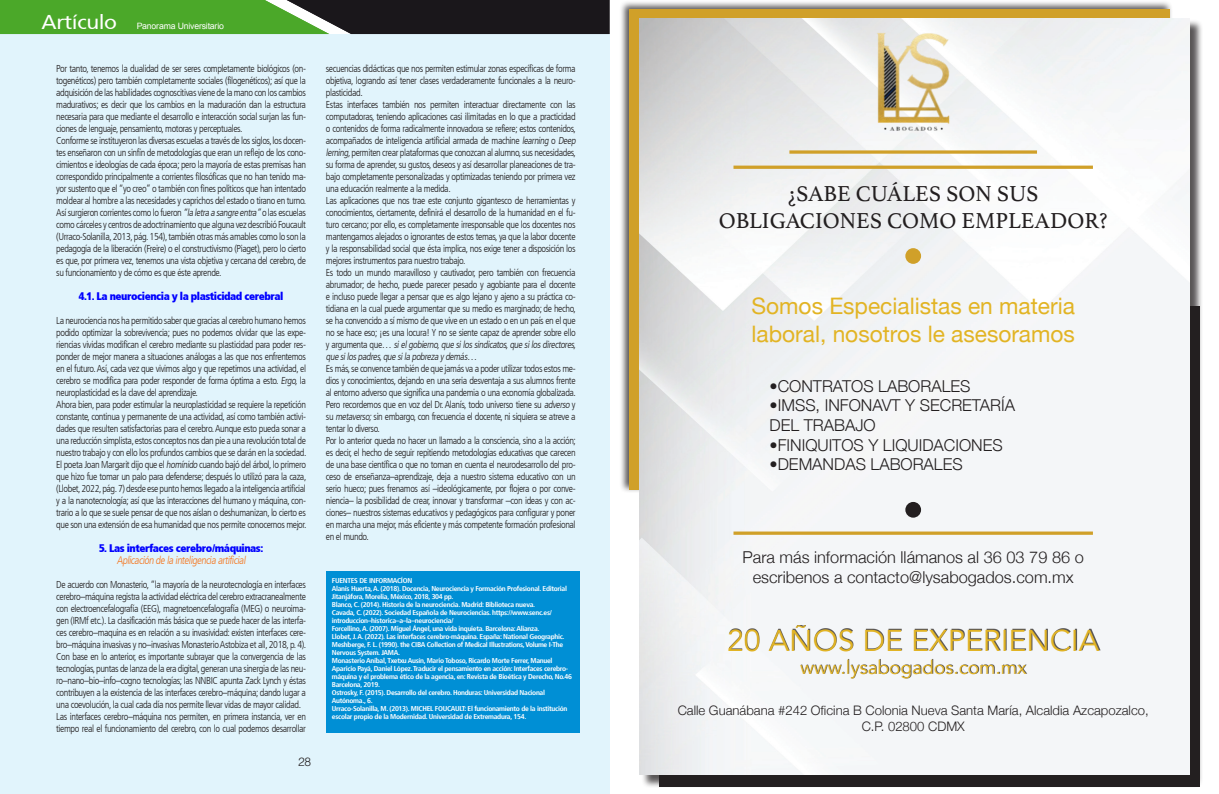
<style>
.page{position:relative;width:1219px;height:794px;background:#fff}
.page>*{position:absolute;margin:0;border:0;box-sizing:border-box;transform-origin:0 0}
.t1{font:30px "Avenir";color:#e2b424}
.t2{font:22.7px/27.2px "Helvetica Neue";color:#e2b424}
.t3{font:22.7px/27.2px "Athelas";color:#231f20;text-align:center}
.t4{font:20px "Frutiger SAIN Rmv 1 Roman";letter-spacing:-.02em;color:#fff;scale:1.06 1}
.t5{font:19.1px "Avenir";color:#e2b424}
.t6{font:300 16.4px/19.6px "Helvetica Neue";color:#231f20}
.t7{font:300 13.1px/15.7px "Helvetica Neue";color:#231f20;text-align:center}
.t8{font:300 12px "Helvetica LT Std";color:#231f20}
.t9{font:900 condensed 11px "Frutiger";letter-spacing:-.04em;color:#00f}
.t10{font:300 condensed 11px "Frutiger LT";color:#f47721}
.t11{font:300 condensed 10px/12px "Frutiger LT";letter-spacing:-.04em;color:#231f20}
.t12{font:8.7px "Arial";letter-spacing:-.02em;color:#fff}
.t13{font:700 condensed 7px/8px "Frutiger";letter-spacing:-.04em;color:#fff;scale:1.08 1}
</style>
<div class="page">
<div style="left:0;top:34px;width:609px;height:760px;background:#e1f4fc"></div>
<svg style="left:0;top:0;width:609px;height:34px;background:#396529"></svg>
<div style="left:326px;top:571px;width:253px;height:162px;background:#008fd5"></div>
<div style="left:620px;top:0;width:553px;height:493px;background:#231f20;opacity:.75"></div>
<div style="left:629px;top:9px;width:541px;height:481px;background:#d0a029"></div>
<div style="left:641px;top:20px;width:562px;height:768px;background:#231f20;opacity:.75"></div>
<img style="left:640px;top:18px;width:549px;height:756px">
<div style="left:729px;top:625px;width:371px;height:53px;background:#231f20;opacity:.75"></div>
<hr style="left:733px;top:166px;width:360px;height:3px;background:#d0a029">
<svg style="left:733px;top:531px;width:360px;height:4px"></svg>
<svg style="left:789px;top:150px;width:248px;height:4px"></svg>
<div style="left:905px;top:248px;width:16px;height:16px;background:#d0a029;border-radius:50%"></div>
<div style="left:905px;top:502px;width:16px;height:15px;background:#231f20;border-radius:50%"></div>
<img style="left:873px;top:28px;width:83px;height:106px">
<h3 class="t4" style="left:42px;top:10px;width:73px">Art’culo</h3>
<p class="t12" style="left:137px;top:20px;width:89px">Panorama Universitario</p>
<p class="t11" style="left:56px;top:63px;width:252px">Por tanto, tenemos la dualidad de ser seres completamente biológicos (on&shy;togenéticos) pero también completamente sociales (filogenéticos); así que la adquisición de las habilidades cognoscitivas viene de la mano con los cambios madurativos; es decir que los cambios en la maduración dan la estructura necesaria para que mediante el desarrollo e interacción social surjan las fun&shy;ciones de lenguaje, pensamiento, motoras y perceptuales.<br>Conforme se instituyeron las diversas escuelas a través de los siglos, los docen&shy;tes enseñaron con un sinfín de metodologías que eran un reflejo de los cono&shy;cimientos e ideologías de cada época; pero la mayoría de estas premisas han correspondido principalmente a corrientes filosóficas que no han tenido ma&shy;yor sustento que el “yo creo” o también con fines políticos que han intentado moldear al hombre a las necesidades y caprichos del estado o tirano en turno.<br>Así surgieron corrientes como lo fueron “la letra a sangre entra”o las escuelas como cárceles y centros de adoctrinamiento que alguna vez describió Foucault (Urraco-Solanilla, 2013, pág. 154), también otras más amables como lo son la pedagogía de la liberación (Freire) o el constructivismo (Piaget), pero lo cierto es que, por primera vez, tenemos una vista objetiva y cercana del cerebro, de su funcionamiento y de cómo es que éste aprende.</p>
<p class="t9" style="left:79px;top:289px;width:206px">4.1. La neurociencia y la plasticidad cerebral</p>
<p class="t11" style="left:56px;top:315px;width:252px">La neurociencia nos ha permitido saber que gracias al cerebro humano hemos podido optimizar la sobrevivencia; pues no podemos olvidar que las expe&shy;riencias vividas modifican el cerebro mediante su plasticidad para poder res&shy;ponder de mejor manera a situaciones análogas a las que nos enfrentemos en el futuro. Así, cada vez que vivimos algo y que repetimos una actividad, el cerebro se modifica para poder responder de forma óptima a esto. Ergo, la neuroplasticidad es la clave del aprendizaje.<br>Ahora bien, para poder estimular la neuroplasticidad se requiere la repetición constante, continua y permanente de una actividad, así como también activi&shy;dades que resulten satisfactorias para el cerebro. Aunque esto pueda sonar a una reducción simplista, estos conceptos nos dan pie a una revolución total de nuestro trabajo y con ello los profundos cambios que se darán en la sociedad.<br>El poeta Joan Margarit dijo que el homínido cuando bajó del árbol, lo primero que hizo fue tomar un palo para defenderse; después lo utilizó para la caza, (Llobet, 2022, pág. 7) desde ese punto hemos llegado a la inteligencia artificial y a la nanotecnología; así que las interacciones del humano y máquina, con&shy;trario a lo que se suele pensar de que nos aíslan o deshumanizan, lo cierto es que son una extensión de esa humanidad que nos permite conocernos mejor.</p>
<p class="t9" style="left:99px;top:541px;width:166px">5. Las interfaces cerebro/máquinas:</p>
<p class="t10" style="left:117px;top:554px;width:132px">Aplicación de la inteligencia artificial</p>
<p class="t11" style="left:56px;top:579px;width:252px">De acuerdo con Monasterio, “la mayoría de la neurotecnología en interfaces cerebro–máquina registra la actividad eléctrica del cerebro extracranealmente con electroencefalografía (EEG), magnetoencefalografía (MEG) o neuroima&shy;gen (IRMf etc.). La clasificación más básica que se puede hacer de las interfa&shy;ces cerebro–maquina es en relación a su invasividad: existen interfaces cere&shy;bro–máquina invasivas y no–invasivas Monasterio Astobiza et all, 2018, p. 4).<br>Con base en lo anterior, es importante subrayar que la convergencia de las tecnologías, puntas de lanza de la era digital, generan una sinergia de las neu&shy;ro–nano–bio–info–cogno tecnologías; las NNBIC apunta Zack Lynch y éstas contribuyen a la existencia de las interfaces cerebro–máquina; dando lugar a una coevolución, la cual cada día nos permite llevar vidas de mayor calidad.<br>Las interfaces cerebro–máquina nos permiten, en primera instancia, ver en tiempo real el funcionamiento del cerebro, con lo cual podemos desarrollar</p>
<p class="t8" style="left:298px;top:754px;width:15px">28</p>
<p class="t11" style="left:326px;top:63px;width:253px">secuencias didácticas que nos permiten estimular zonas específicas de forma objetiva, logrando así tener clases verdaderamente funcionales a la neuro&shy;plasticidad.<br>Estas interfaces también nos permiten interactuar directamente con las computadoras, teniendo aplicaciones casi ilimitadas en lo que a practicidad o contenidos de forma radicalmente innovadora se refiere; estos contenidos, acompañados de inteligencia artificial armada de machine learning o Deep lerning,permiten crear plataformas que conozcan al alumno, sus necesidades, su forma de aprender, su gustos, deseos y así desarrollar planeaciones de tra&shy;bajo completamente personalizadas y optimizadas teniendo por primera vez una educación realmente a la medida.<br>Las aplicaciones que nos trae este conjunto gigantesco de herramientas y conocimientos, ciertamente, definirá el desarrollo de la humanidad en el fu&shy;turo cercano; por ello, es completamente irresponsable que los docentes nos mantengamos alejados o ignorantes de estos temas, ya que la labor docente y la responsabilidad social que ésta implica, nos exige tener a disposición los mejores instrumentos para nuestro trabajo.<br>Es todo un mundo maravilloso y cautivador, pero también con frecuencia abrumador; de hecho, puede parecer pesado y agobiante para el docente e incluso puede llegar a pensar que es algo lejano y ajeno a su práctica co&shy;tidiana en la cual puede argumentar que su medio es marginado; de hecho, se ha convencido a sí mismo de que vive en un estado o en un país en el que no se hace eso; ¡es una locura! Y no se siente capaz de aprender sobre ello y a rg u m e n t a q u e … sielgobierno,que silossindicatos,que silosdirectores, que silospadres,que sila pobreza ydemás…<br>Es más, se convence también de que jamás va a poder utilizar todos estos me&shy;dios y conocimientos, dejando en una seria desventaja a sus alumnos frente al entorno adverso que significa una pandemia o una economía globalizada.<br>Pero recordemos que en voz del Dr. Alanís, todo universo tiene su adverso y su metaverso;sin embargo, con frecuencia el docente, ni siquiera se atreve a tentar lo diverso.<br>Por lo anterior queda no hacer un llamado a la consciencia, sino a la acción; es decir, el hecho de seguir repitiendo metodologías educativas que carecen de una base científica o que no toman en cuenta el neurodesarrollo del pro&shy;ceso de enseñanza–aprendizaje, deja a nuestro sistema educativo con un serio hueco; pues frenamos así –ideológicamente, por flojera o por conve&shy;niencia– la posibilidad de crear, innovar y transformar –con ideas y con ac&shy;ciones– nuestros sistemas educativos y pedagógicos para configurar y poner en marcha una mejor, más eficiente y más competente formación profesional en el mundo.</p>
<p class="t13" style="left:332px;top:576px;width:224px">FUENTES DE INFORMACÍON<br>Alanís Huerta, A. (2018). Docencia, Neurociencia y Formación Profesional. Editorial Jitanjáfora, Morelia, México, 2018, 304 pp.<br>Blanco, C. (2014). Historia de la neurociencia. Madrid: Biblioteca nueva.<br>Cavada, C. (2022). Sociedad Española de Neurociencias. https://www.senc.es/ introduccion–historica–a–la–neurociencia/<br>Forcellino, A. (2007). Miguel Ángel, una vida inquieta. Barcelona: Alianza.<br>Llobet, J. A. (2022). Las interfaces cerebro-máquina. España: National Geographic.<br>Meshberge, F. L. (1990). the CIBA Collection of Medical Illustrations, Volume I-The Nervous System. JAMA.<br>Monasterio Aníbal, Txetxu Ausín, Mario Toboso, Ricardo Morte Ferrer, Manuel Aparicio Payá, Daniel López. Traducir el pensamiento en acción: Interfaces cerebro&shy;máquina y el problema ético de la agencia, en: Revista de Bioética y Derecho, No.46<br>Barcelona, 2019.<br>Ostrosky, F. (2015). Desarrollo del cerebro. Honduras: Universidad Nacional Autónoma., 6.<br>Urraco-Solanilla, M. (2013). MICHEL FOUCAULT: El funcionamiento de la institución escolar propio de la Modernidad. Universidad de Extremadura, 154.</p>
<h2 class="t3" style="left:719px;top:179px;width:390px">¿SABE CUÁLES SON SUS<br>OBLIGACIONES COMO EMPLEADOR?</h2>
<h2 class="t2" style="left:751px;top:294px;width:325px">Somos Especialistas en materia laboral, nosotros le asesoramos</h2>
<h3 class="t6" style="left:769px;top:376px;width:202px">•CONTRATOS LABORALES</h3>
<h3 class="t6" style="left:769px;top:395px;width:247px">•IMSS, INFONAVT Y SECRETARÍA<br>DEL TRABAJO</h3>
<h3 class="t6" style="left:769px;top:434px;width:235px">•FINIQUITOS Y LIQUIDACIONES</h3>
<h3 class="t6" style="left:769px;top:454px;width:195px">•DEMANDAS LABORALES</h3>
<h3 class="t6" style="left:743px;top:547px;width:343px;text-align:center">Para más información llámanos al 36 03 79 86 o escribenos a contacto@lysabogados.com.mx</h3>
<h1 class="t1" style="left:727px;top:622px;width:374px">20 AÑOS DE EXPERIENCIA</h1>
<h3 class="t5" style="left:800px;top:655px;width:228px">www.lysabogados.com.mx</h3>
<h3 class="t7" style="left:678px;top:702px;width:473px">Calle Guanábana #242 Oficina B Colonia Nueva Santa María, Alcaldia Azcapozalco,<br>C.P. 02800 CDMX</h3>
</div>
